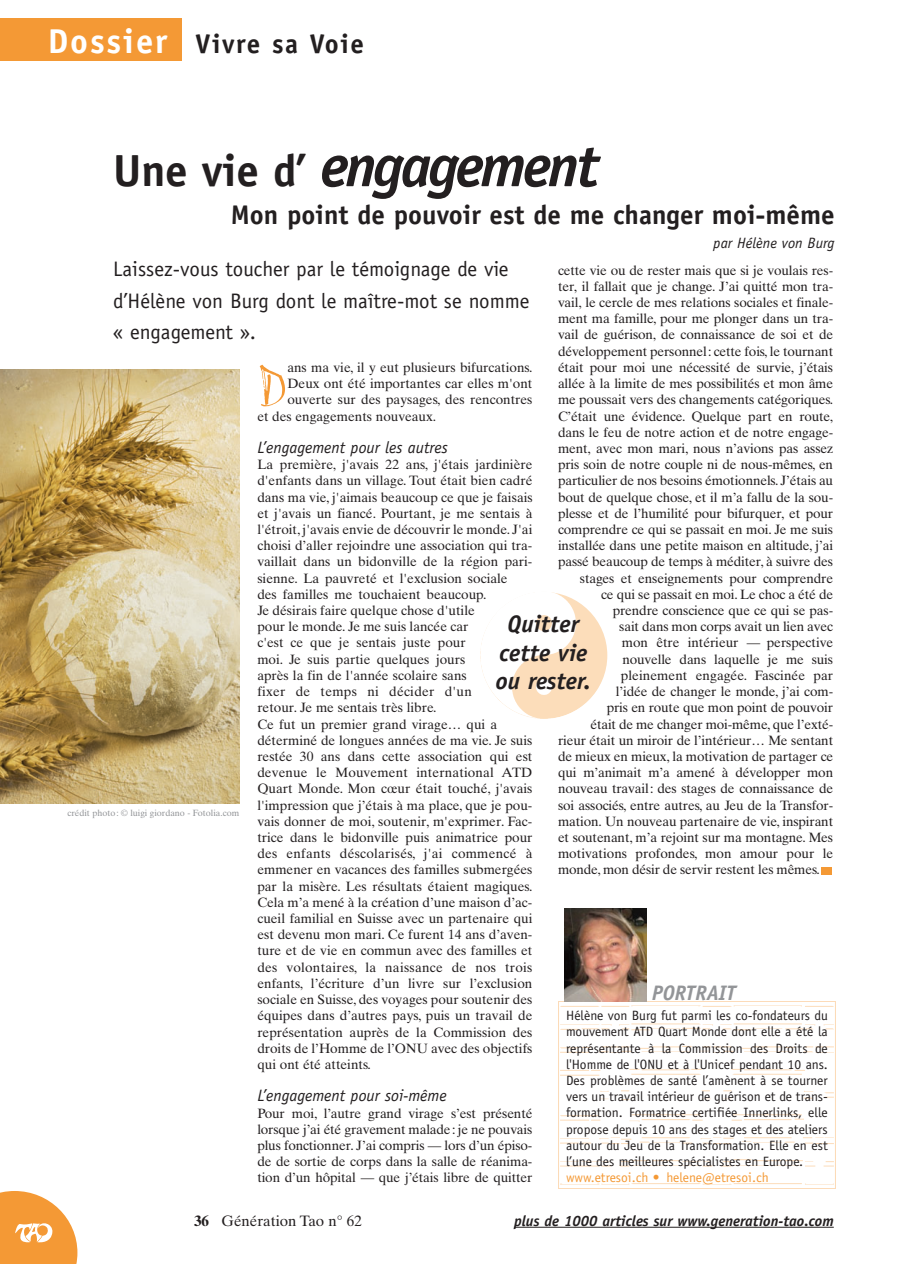
<style>
.page{position:relative;width:898px;height:1264px;background:#fff}
.page>*{position:absolute;margin:0;border:0;box-sizing:border-box;transform-origin:0 0}
.t1{font:61.95px "Bergell Plain";color:#f49935}
.t2{font:italic 700 60px "Officina Sans";letter-spacing:-.05em;color:#231f20}
.t3{font:700 27px "Officina Sans";color:#231f20}
.t4{font:700 27px "Officina Sans";letter-spacing:.055em;color:#231f20}
.t5{font:italic 700 24px/28.8px "Officina Sans";color:#231f20;text-align:center}
.t6{font:21px/31.5px "Officina Sans";color:#231f20}
.t7{font:italic 700 21px "Officina Sans";color:#939598}
.t8{font:italic 16.5px "Officina Sans";color:#231f20}
.t9{font:italic 700 15px "Officina Sans";color:#231f20}
.t10{font:15px "Times Ten";color:#231f20}
.t11{font:italic 15px "Officina Sans";color:#231f20}
.t12{font:13.5px/16.2px "Times Ten";color:#231f20}
.t13{font:13.5px/16.2px "Officina Sans";color:#231f20;text-align:justify}
.t14{font:13.5px "Officina Sans";color:#f49935}
.t15{font:9px "Times Ten";color:#939598}
.s1{font-size:34.5px;color:#fff}
.s2{font-style:normal;font-size:45px}
.s3{font-weight:700}
</style>
<div class="page">
<svg style="left:0;top:1191px;width:77px;height:72px"></svg>
<hr style="left:513px;top:1226px;width:320px;height:1px;background:#231f20">
<div style="left:820px;top:867px;width:11px;height:7px;background:#f49935"></div>
<img style="left:0;top:369px;width:239px;height:434px">
<div style="left:0;top:18px;width:182px;height:43px;background:#f49935"></div>
<img style="left:558px;top:1001px;width:276px;height:186px">
<img style="left:564px;top:908px;width:82px;height:93px">
<img style="left:480px;top:592px;width:127px;height:126px;border-radius:50%">
<h3 class="t4" style="left:48px;top:33px;width:317px"><span class="s1">Dossier</span> Vivre sa Voie</h3>
<h2 class="t2" style="left:113px;top:143px;width:487px"><span class="s2">Une vie d’</span> engagement</h2>
<h3 class="t3" style="left:230px;top:205px;width:605px">Mon point de pouvoir est de me changer moi-même</h3>
<p class="t11" style="left:713px;top:237px;width:122px">par Hélène von Burg</p>
<h3 class="t6" style="left:113px;top:255px;width:417px">Laissez-vous toucher par le témoignage de vie d’Hélène von Burg dont le maître-mot se nomme « engagement ».</h3>
<p class="t12" style="left:557px;top:263px;width:276px">cette vie ou de rester mais que si je voulais res-</p>
<p class="t12" style="left:557px;top:279px;width:276px">ter, il fallait que je change. J’ai quitté mon tra-</p>
<p class="t12" style="left:557px;top:295px;width:276px">vail, le cercle de mes relations sociales et finale-</p>
<p class="t12" style="left:557px;top:312px;width:276px">ment ma famille, pour me plonger dans un tra-</p>
<p class="t12" style="left:557px;top:328px;width:276px">vail de guérison, de connaissance de soi et de</p>
<p class="t12" style="left:557px;top:344px;width:276px">développement personnel: cette fois, le tournant</p>
<p class="t12" style="left:557px;top:360px;width:276px">était pour moi une nécessité de survie, j’étais</p>
<p class="t12" style="left:557px;top:376px;width:276px">allée à la limite de mes possibilités et mon âme</p>
<p class="t12" style="left:557px;top:393px;width:276px">me poussait vers des changements catégoriques.</p>
<p class="t12" style="left:557px;top:409px;width:276px">C’était une évidence. Quelque part en route,</p>
<p class="t12" style="left:557px;top:425px;width:276px">dans le feu de notre action et de notre engage-</p>
<p class="t12" style="left:557px;top:441px;width:276px">ment, avec mon mari, nous n’avions pas assez</p>
<p class="t12" style="left:557px;top:457px;width:276px">pris soin de notre couple ni de nous-mêmes, en</p>
<p class="t12" style="left:557px;top:474px;width:276px">particulier de nos besoins émotionnels. J’étais au</p>
<p class="t12" style="left:557px;top:490px;width:276px">bout de quelque chose, et il m’a fallu de la sou-</p>
<p class="t12" style="left:557px;top:506px;width:276px">plesse et de l’humilité pour bifurquer, et pour</p>
<p class="t12" style="left:557px;top:522px;width:276px">comprendre ce qui se passait en moi. Je me suis</p>
<p class="t12" style="left:557px;top:538px;width:276px">installée dans une petite maison en altitude, j’ai</p>
<p class="t12" style="left:557px;top:555px;width:276px">passé beaucoup de temps à méditer, à suivre des</p>
<p class="t12" style="left:579px;top:571px;width:254px">stages et enseignements pour comprendre</p>
<p class="t12" style="left:600px;top:587px;width:233px">ce qui se passait en moi. Le choc a été de</p>
<p class="t12" style="left:612px;top:603px;width:222px">prendre conscience que ce qui se pas-</p>
<p class="t12" style="left:619px;top:619px;width:215px">sait dans mon corps avait un lien avec</p>
<p class="t12" style="left:621px;top:636px;width:212px">mon être intérieur — perspective</p>
<p class="t12" style="left:622px;top:652px;width:212px">nouvelle dans laquelle je me suis</p>
<p class="t12" style="left:620px;top:668px;width:214px">pleinement engagée. Fascinée par</p>
<p class="t12" style="left:615px;top:684px;width:219px">l’idée de changer le monde, j’ai com-</p>
<p class="t12" style="left:606px;top:700px;width:228px">pris en route que mon point de pouvoir</p>
<p class="t12" style="left:590px;top:717px;width:244px">était de me changer moi-même, que l’exté-</p>
<p class="t12" style="left:557px;top:733px;width:276px">rieur était un miroir de l’intérieur… Me sentant</p>
<p class="t12" style="left:557px;top:749px;width:277px">de mieux en mieux, la motivation de partager ce</p>
<p class="t12" style="left:557px;top:765px;width:276px">qui m’animait m’a amené à développer mon</p>
<p class="t12" style="left:557px;top:781px;width:276px">nouveau travail: des stages de connaissance de</p>
<p class="t12" style="left:557px;top:798px;width:276px">soi associés, entre autres, au Jeu de la Transfor-</p>
<p class="t12" style="left:557px;top:814px;width:276px">mation. Un nouveau partenaire de vie, inspirant</p>
<p class="t12" style="left:557px;top:830px;width:276px">et soutenant, m’a rejoint sur ma montagne. Mes</p>
<p class="t12" style="left:557px;top:846px;width:276px">motivations profondes, mon amour pour le</p>
<p class="t12" style="left:557px;top:862px;width:263px">monde, mon désir de servir restent les mêmes.</p>
<h1 class="t1" style="left:257px;top:358px;width:32px">D</h1>
<p class="t12" style="left:287px;top:360px;width:246px">ans ma vie, il y eut plusieurs bifurcations.</p>
<p class="t12" style="left:287px;top:376px;width:246px">Deux ont été importantes car elles m'ont</p>
<p class="t12" style="left:287px;top:393px;width:246px">ouverte sur des paysages, des rencontres</p>
<p class="t12" style="left:257px;top:409px;width:180px">et des engagements nouveaux.</p>
<p class="t8" style="left:257px;top:441px;width:192px">L’engagement pour les autres</p>
<p class="t12" style="left:257px;top:457px;width:277px">La première, j'avais 22 ans, j'étais jardinière d'enfants dans un village. Tout était bien cadré dans ma vie, j'aimais beaucoup ce que je faisais et j'avais un fiancé. Pourtant, je me sentais à l'étroit, j'avais envie de découvrir le monde. J'ai choisi d’aller rejoindre une association qui tra&shy;vaillait dans un bidonville de la région pari&shy;sienne. La pauvreté et l'exclusion sociale<br>des familles me touchaient beaucoup.<br>Je désirais faire quelque chose d'utile<br>pour le monde. Je me suis lancée car<br>c'est ce que je sentais juste pour<br>moi. Je suis partie quelques jours<br>après la fin de l'année scolaire sans<br>fixer de temps ni décider d'un<br>retour. Je me sentais très libre.<br>Ce fut un premier grand virage… qui a déterminé de longues années de ma vie. Je suis restée 30 ans dans cette association qui est devenue le Mouvement international ATD Quart Monde. Mon cœur était touché, j'avais l'impression que j’étais à ma place, que je pou&shy;vais donner de moi, soutenir, m'exprimer. Fac&shy;trice dans le bidonville puis animatrice pour des enfants déscolarisés, j'ai commencé à emmener en vacances des familles submergées par la misère. Les résultats étaient magiques.<br>Cela m’a mené à la création d’une maison d’ac&shy;cueil familial en Suisse avec un partenaire qui est devenu mon mari. Ce furent 14 ans d’aven&shy;ture et de vie en commun avec des familles et des volontaires, la naissance de nos trois enfants, l’écriture d’un livre sur l’exclusion sociale en Suisse, des voyages pour soutenir des équipes dans d’autres pays, puis un travail de représentation auprès de la Commission des droits de l’Homme de l’ONU avec des objectifs qui ont été atteints.</p>
<p class="t8" style="left:257px;top:1089px;width:191px">L’engagement pour soi-même</p>
<p class="t12" style="left:257px;top:1105px;width:276px;text-align:justify">Pour moi, l’autre grand virage s’est présenté lorsque j’ai été gravement malade: je ne pouvais plus fonctionner. J’ai compris — lors d’un épiso&shy;de de sortie de corps dans la salle de réanima&shy;tion d’un hôpital — que j’étais libre de quitter</p>
<h3 class="t5" style="left:495px;top:611px;width:96px">Quitter cette vie ou rester.</h3>
<p class="t15" style="left:67px;top:809px;width:173px">crédit photo : © luigi giordano - Fotolia.com</p>
<h3 class="t7" style="left:651px;top:984px;width:86px">PORTRAIT</h3>
<p class="t13" style="left:566px;top:1008px;width:263px">Hélène von Burg fut parmi les co-fondateurs du mouvement ATD Quart Monde dont elle a été la représentante à la Commission des Droits de l'Homme de l'ONU et à l'Unicef pendant 10 ans.<br>Des problèmes de santé l’amènent à se tourner vers un travail intérieur de guérison et de trans&shy;formation. Formatrice certifiée Innerlinks, elle propose depuis 10 ans des stages et des ateliers autour du Jeu de la Transformation. Elle en est l’une des meilleures spécialistes en Europe.</p>
<p class="t14" style="left:566px;top:1172px;width:204px">www.etresoi.ch • helene@etresoi.ch</p>
<p class="t10" style="left:194px;top:1215px;width:169px"><span class="s3">36</span> Génération Tao n° 62</p>
<p class="t9" style="left:513px;top:1214px;width:321px">plus de 1000 articles sur www.generation-tao.com</p>
</div>
